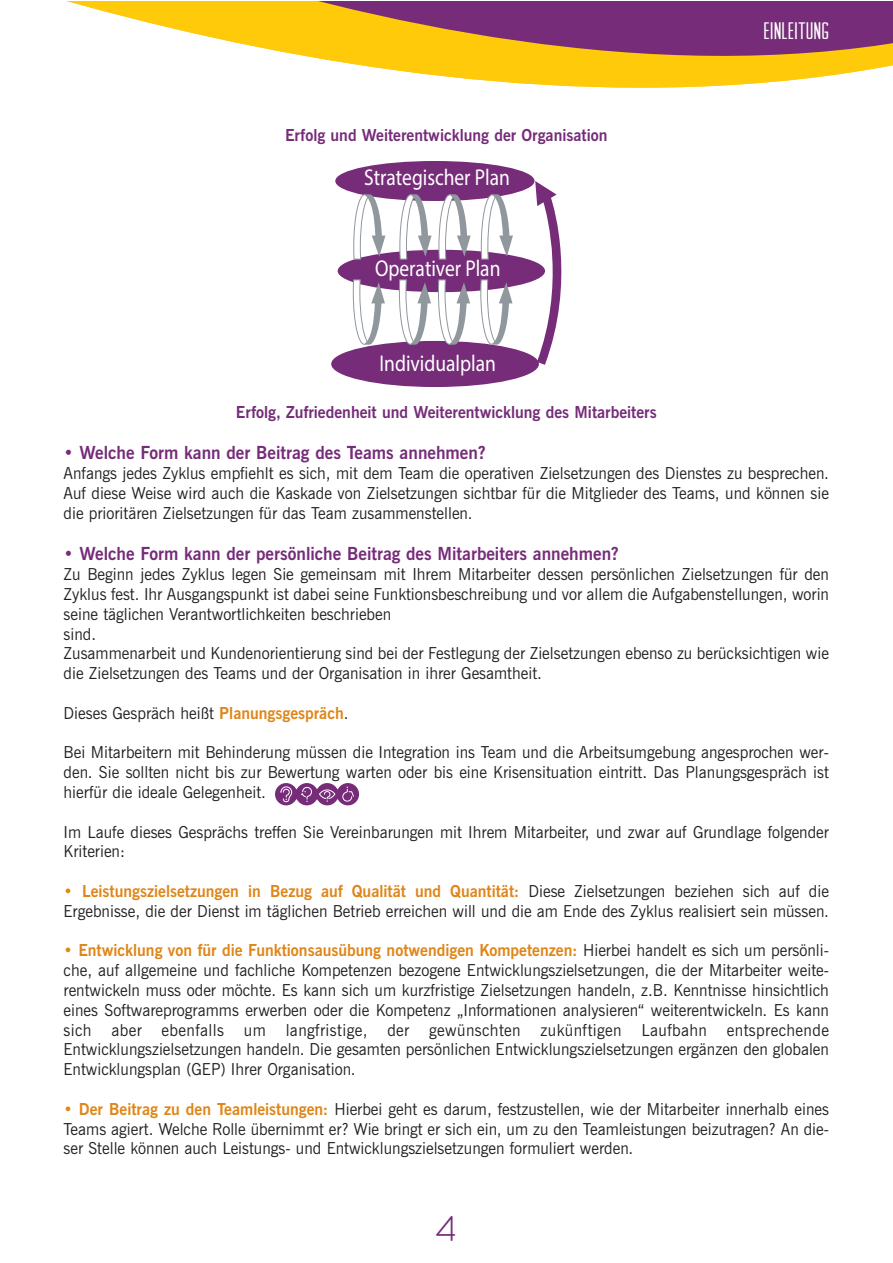
<style>
.page{position:relative;width:893px;height:1263px;background:#fff}
.page>*{position:absolute;margin:0;border:0;box-sizing:border-box;transform-origin:0 0}
.t1{font:36px "Quicksand";color:#762c79}
.t2{font:24px "Arvil Sans";color:#fff}
.t3{font:22.95px "Myriad Pro";color:#fff;scale:.85 1}
.t4{font:700 18px "News Gothic BT";color:#762c79;scale:.96 1}
.t5{font:16.5px/19.8px "News Gothic BT";color:#231f20;text-align:justify;scale:.96 1}
.t6{font:700 16.5px "News Gothic BT";color:#762c79;scale:.96 1}
.s1{font-weight:700;color:#df8619}
</style>
<div class="page">
<svg style="left:275px;top:783px;width:85px;height:23px"></svg>
<svg style="left:67px;top:1px;width:826px;height:87px"></svg>
<div style="left:335px;top:161px;width:199px;height:40px;background:#762c79;border-radius:50%"></div>
<div style="left:338px;top:250px;width:207px;height:42px;background:#762c79;border-radius:50%"></div>
<div style="left:331px;top:341px;width:208px;height:46px;background:#762c79;border-radius:50%"></div>
<svg style="left:353px;top:194px;width:32px;height:66px"></svg>
<svg style="left:399px;top:194px;width:33px;height:66px"></svg>
<svg style="left:438px;top:194px;width:33px;height:66px"></svg>
<svg style="left:480px;top:194px;width:33px;height:66px"></svg>
<svg style="left:352px;top:279px;width:33px;height:66px"></svg>
<svg style="left:399px;top:279px;width:32px;height:66px"></svg>
<svg style="left:438px;top:279px;width:32px;height:66px"></svg>
<svg style="left:480px;top:279px;width:32px;height:66px"></svg>
<svg style="left:535px;top:181px;width:26px;height:184px"></svg>
<p class="t6" style="left:285px;top:128px;width:337px">Erfolg und Weiterentwicklung der Organisation</p>
<h3 class="t3" style="left:364px;top:168px;width:173px">Strategischer Plan</h3>
<h3 class="t3" style="left:375px;top:259px;width:149px">Operativer Plan</h3>
<h3 class="t3" style="left:379px;top:354px;width:139px">Individualplan</h3>
<h2 class="t2" style="left:763px;top:17px;width:67px">EINLEITUNG</h2>
<p class="t6" style="left:236px;top:406px;width:440px">Erfolg, Zufriedenheit und Weiterentwicklung des Mitarbeiters</p>
<p class="t4" style="left:64px;top:445px;width:441px">• Welche Form kann der Beitrag des Teams annehmen?</p>
<p class="t5" style="left:64px;top:465px;width:799px">Anfangs jedes Zyklus empfiehlt es sich, mit dem Team die operativen Zielsetzungen des Dienstes zu besprechen.<br>Auf diese Weise wird auch die Kaskade von Zielsetzungen sichtbar für die Mitglieder des Teams, und können sie die prioritären Zielsetzungen für das Team zusammenstellen.</p>
<p class="t4" style="left:64px;top:546px;width:580px">• Welche Form kann der persönliche Beitrag des Mitarbeiters annehmen?</p>
<p class="t5" style="left:64px;top:565px;width:799px;text-align:left">Zu Beginn jedes Zyklus legen Sie gemeinsam mit Ihrem Mitarbeiter dessen persönlichen Zielsetzungen für den Zyklus fest. Ihr Ausgangspunkt ist dabei seine Funktionsbeschreibung und vor allem die Aufgabenstellungen, worin seine täglichen Verantwortlichkeiten beschrieben<br>sind.<br>Zusammenarbeit und Kundenorientierung sind bei der Festlegung der Zielsetzungen ebenso zu berücksichtigen wie die Zielsetzungen des Teams und der Organisation in ihrer Gesamtheit.</p>
<p class="t5" style="left:64px;top:704px;width:298px">Dieses Gespräch heißt <span class="s1">Planungsgespräch</span>.</p>
<p class="t5" style="left:64px;top:744px;width:799px">Bei Mitarbeitern mit Behinderung müssen die Integration ins Team und die Arbeitsumgebung angesprochen wer&shy;den. Sie sollten nicht bis zur Bewertung warten oder bis eine Krisensituation eintritt. Das Planungsgespräch ist hierfür die ideale Gelegenheit.</p>
<p class="t5" style="left:64px;top:823px;width:799px">Im Laufe dieses Gesprächs treffen Sie Vereinbarungen mit Ihrem Mitarbeiter, und zwar auf Grundlage folgender<br>Kriterien:</p>
<p class="t5" style="left:64px;top:882px;width:799px"><span class="s1">• Leistungszielsetzungen in Bezug auf Qualität und Quantität:</span> Diese Zielsetzungen beziehen sich auf die<br>Ergebnisse, die der Dienst im täglichen Betrieb erreichen will und die am Ende des Zyklus realisiert sein müssen.</p>
<p class="t5" style="left:64px;top:942px;width:799px"><span class="s1">• Entwicklung von für die Funktionsausübung notwendigen Kompetenzen:</span> Hierbei handelt es sich um persönli&shy;che, auf allgemeine und fachliche Kompetenzen bezogene Entwicklungszielsetzungen, die der Mitarbeiter weite&shy;rentwickeln muss oder möchte. Es kann sich um kurzfristige Zielsetzungen handeln, z.B. Kenntnisse hinsichtlich eines Softwareprogramms erwerben oder die Kompetenz „Informationen analysieren“ weiterentwickeln. Es kann sich aber ebenfalls um langfristige, der gewünschten zukünftigen Laufbahn entsprechende Entwicklungszielsetzungen handeln. Die gesamten persönlichen Entwicklungszielsetzungen ergänzen den globalen Entwicklungsplan (GEP) Ihrer Organisation.</p>
<p class="t5" style="left:64px;top:1100px;width:799px"><span class="s1">• Der Beitrag zu den Teamleistungen:</span> Hierbei geht es darum, festzustellen, wie der Mitarbeiter innerhalb eines Teams agiert. Welche Rolle übernimmt er? Wie bringt er sich ein, um zu den Teamleistungen beizutragen? An die&shy;ser Stelle können auch Leistungs- und Entwicklungszielsetzungen formuliert werden.</p>
<h1 class="t1" style="left:434px;top:1217px;width:25px">4</h1>
</div>
